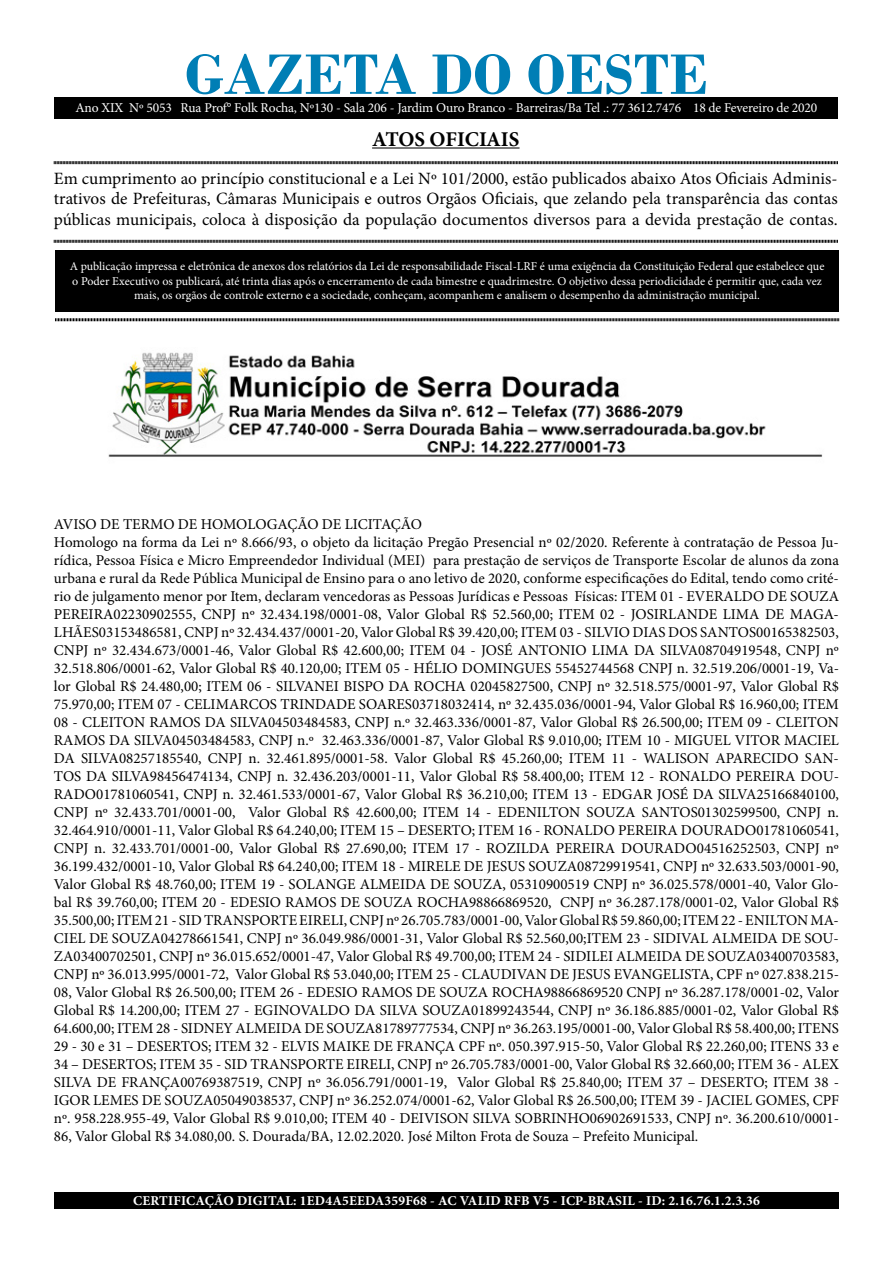
<style>
.page{position:relative;width:893px;height:1263px;background:#fff}
.page>*{position:absolute;margin:0;border:0;box-sizing:border-box;transform-origin:0 0}
.t1{font:700 60px "Bodoni";color:#007eb5}
.t2{font:700 21px "Minion Pro";letter-spacing:-.005em;color:#000}
.t3{font:17.25px/20.7px "Minion Pro";color:#000;text-align:justify}
.t4{font:15px/18px "Minion Pro";color:#000}
.t5{font:13.5px "Minion Pro";letter-spacing:-.01em;color:#fff}
.t6{font:700 13.5px "Minion Pro";letter-spacing:.015em;color:#fff}
.t7{font:12px/14.4px "Minion Pro";color:#fff;text-align:center}
</style>
<div class="page">
<div style="left:55px;top:250px;width:784px;height:61px;background:#000"></div>
<hr style="left:372px;top:147px;width:147px;height:2px;background:#000">
<svg style="left:54px;top:161px;width:784px;height:4px;background:#7f7f7f"></svg>
<svg style="left:54px;top:239px;width:784px;height:4px;background:#7f7f7f"></svg>
<svg style="left:55px;top:318px;width:784px;height:4px;background:#7f7f7f"></svg>
<div style="left:54px;top:98px;width:784px;height:20px;background:#000"></div>
<div style="left:54px;top:1192px;width:785px;height:17px;background:#000"></div>
<img style="left:108px;top:352px;width:715px;height:105px">
<h1 class="t1" style="left:185px;top:39px;width:525px">GAZETA DO OESTE</h1>
<h2 class="t2" style="left:372px;top:124px;width:149px">ATOS OFICIAIS</h2>
<p class="t3" style="left:54px;top:168px;width:785px">Em cumprimento ao princípio constitucional e a Lei Nº 101/2000, estão publicados abaixo Atos Oficiais Adminis&shy;trativos de Prefeituras, Câmaras Municipais e outros Orgãos Oficiais, que zelando pela transparência das contas públicas municipais, coloca à disposição da população documentos diversos para a devida prestação de contas.</p>
<p class="t7" style="left:70px;top:259px;width:756px">A publicação impressa e eletrônica de anexos dos relatórios da Lei de responsabilidade Fiscal-LRF é uma exigência da Constituição Federal que estabelece que o Poder Executivo os publicará, até trinta dias após o encerramento de cada bimestre e quadrimestre. O objetivo dessa periodicidade é permitir que, cada vez mais, os orgãos de controle externo e a sociedade, conheçam, acompanhem e analisem o desempenho da administração municipal.</p>
<p class="t5" style="left:75px;top:99px;width:743px">Ano XIX Nº 5053 Rua Prof° Folk Rocha, Nº130 - Sala 206 - Jardim Ouro Branco - Barreiras/Ba Tel .: 77 3612.7476 18 de Fevereiro de 2020</p>
<p class="t4" style="left:54px;top:515px;width:787px">AVISO DE TERMO DE HOMOLOGAÇÃO DE LICITAÇÃO<br>Homologo na forma da Lei nº 8.666/93, o objeto da licitação Pregão Presencial nº 02/2020. Referente à contratação de Pessoa Ju&shy;rídica, Pessoa Física e Micro Empreendedor Individual (MEI) para prestação de serviços de Transporte Escolar de alunos da zona urbana e rural da Rede Pública Municipal de Ensino para o ano letivo de 2020, conforme especificações do Edital, tendo como crité&shy;rio de julgamento menor por Item, declaram vencedoras as Pessoas Jurídicas e Pessoas Físicas: ITEM 01 - EVERALDO DE SOUZA PEREIRA02230902555, CNPJ nº 32.434.198/0001-08, Valor Global R$ 52.560,00; ITEM 02 - JOSIRLANDE LIMA DE MAGA-LHÃES03153486581, CNPJ nº 32.434.437/0001-20, Valor Global R$ 39.420,00; ITEM 03 - SILVIO DIAS DOS SANTOS00165382503, CNPJ nº 32.434.673/0001-46, Valor Global R$ 42.600,00; ITEM 04 - JOSÉ ANTONIO LIMA DA SILVA08704919548, CNPJ nº 32.518.806/0001-62, Valor Global R$ 40.120,00; ITEM 05 - HÉLIO DOMINGUES 55452744568 CNPJ n. 32.519.206/0001-19, Va&shy;lor Global R$ 24.480,00; ITEM 06 - SILVANEI BISPO DA ROCHA 02045827500, CNPJ nº 32.518.575/0001-97, Valor Global R$ 75.970,00; ITEM 07 - CELIMARCOS TRINDADE SOARES03718032414, nº 32.435.036/0001-94, Valor Global R$ 16.960,00; ITEM 08 - CLEITON RAMOS DA SILVA04503484583, CNPJ n.º 32.463.336/0001-87, Valor Global R$ 26.500,00; ITEM 09 - CLEITON RAMOS DA SILVA04503484583, CNPJ n.º 32.463.336/0001-87, Valor Global R$ 9.010,00; ITEM 10 - MIGUEL VITOR MACIEL DA SILVA08257185540, CNPJ n. 32.461.895/0001-58. Valor Global R$ 45.260,00; ITEM 11 - WALISON APARECIDO SAN-TOS DA SILVA98456474134, CNPJ n. 32.436.203/0001-11, Valor Global R$ 58.400,00; ITEM 12 - RONALDO PEREIRA DOU-RADO01781060541, CNPJ n. 32.461.533/0001-67, Valor Global R$ 36.210,00; ITEM 13 - EDGAR JOSÉ DA SILVA25166840100, CNPJ nº 32.433.701/0001-00, Valor Global R$ 42.600,00; ITEM 14 - EDENILTON SOUZA SANTOS01302599500, CNPJ n.<br>32.464.910/0001-11, Valor Global R$ 64.240,00; ITEM 15 – DESERTO; ITEM 16 - RONALDO PEREIRA DOURADO01781060541, CNPJ n. 32.433.701/0001-00, Valor Global R$ 27.690,00; ITEM 17 - ROZILDA PEREIRA DOURADO04516252503, CNPJ nº 36.199.432/0001-10, Valor Global R$ 64.240,00; ITEM 18 - MIRELE DE JESUS SOUZA08729919541, CNPJ nº 32.633.503/0001-90, Valor Global R$ 48.760,00; ITEM 19 - SOLANGE ALMEIDA DE SOUZA, 05310900519 CNPJ nº 36.025.578/0001-40, Valor Glo&shy;bal R$ 39.760,00; ITEM 20 - EDESIO RAMOS DE SOUZA ROCHA98866869520, CNPJ nº 36.287.178/0001-02, Valor Global R$ 35.500,00; ITEM 21 - SID TRANSPORTE EIRELI, CNPJ nº 26.705.783/0001-00, Valor Global R$ 59.860,00; ITEM 22 - ENILTON MA-CIEL DE SOUZA04278661541, CNPJ nº 36.049.986/0001-31, Valor Global R$ 52.560,00;ITEM 23 - SIDIVAL ALMEIDA DE SOU-ZA03400702501, CNPJ nº 36.015.652/0001-47, Valor Global R$ 49.700,00; ITEM 24 - SIDILEI ALMEIDA DE SOUZA03400703583, CNPJ nº 36.013.995/0001-72, Valor Global R$ 53.040,00; ITEM 25 - CLAUDIVAN DE JESUS EVANGELISTA, CPF nº 027.838.215- 08, Valor Global R$ 26.500,00; ITEM 26 - EDESIO RAMOS DE SOUZA ROCHA98866869520 CNPJ nº 36.287.178/0001-02, Valor Global R$ 14.200,00; ITEM 27 - EGINOVALDO DA SILVA SOUZA01899243544, CNPJ nº 36.186.885/0001-02, Valor Global R$ 64.600,00; ITEM 28 - SIDNEY ALMEIDA DE SOUZA81789777534, CNPJ nº 36.263.195/0001-00, Valor Global R$ 58.400,00; ITENS 29 - 30 e 31 – DESERTOS; ITEM 32 - ELVIS MAIKE DE FRANÇA CPF nº. 050.397.915-50, Valor Global R$ 22.260,00; ITENS 33 e 34 – DESERTOS; ITEM 35 - SID TRANSPORTE EIRELI, CNPJ nº 26.705.783/0001-00, Valor Global R$ 32.660,00; ITEM 36 - ALEX SILVA DE FRANÇA00769387519, CNPJ nº 36.056.791/0001-19, Valor Global R$ 25.840,00; ITEM 37 – DESERTO; ITEM 38 - IGOR LEMES DE SOUZA05049038537, CNPJ nº 36.252.074/0001-62, Valor Global R$ 26.500,00; ITEM 39 - JACIEL GOMES, CPF nº. 958.228.955-49, Valor Global R$ 9.010,00; ITEM 40 - DEIVISON SILVA SOBRINHO06902691533, CNPJ nº. 36.200.610/0001- 86, Valor Global R$ 34.080,00. S. Dourada/BA, 12.02.2020. José Milton Frota de Souza – Prefeito Municipal.</p>
<p class="t6" style="left:133px;top:1191px;width:628px">CERTIFICAÇÃO DIGITAL: 1ED4A5EEDA359F68 - AC VALID RFB V5 - ICP-BRASIL - ID: 2.16.76.1.2.3.36</p>
</div>
